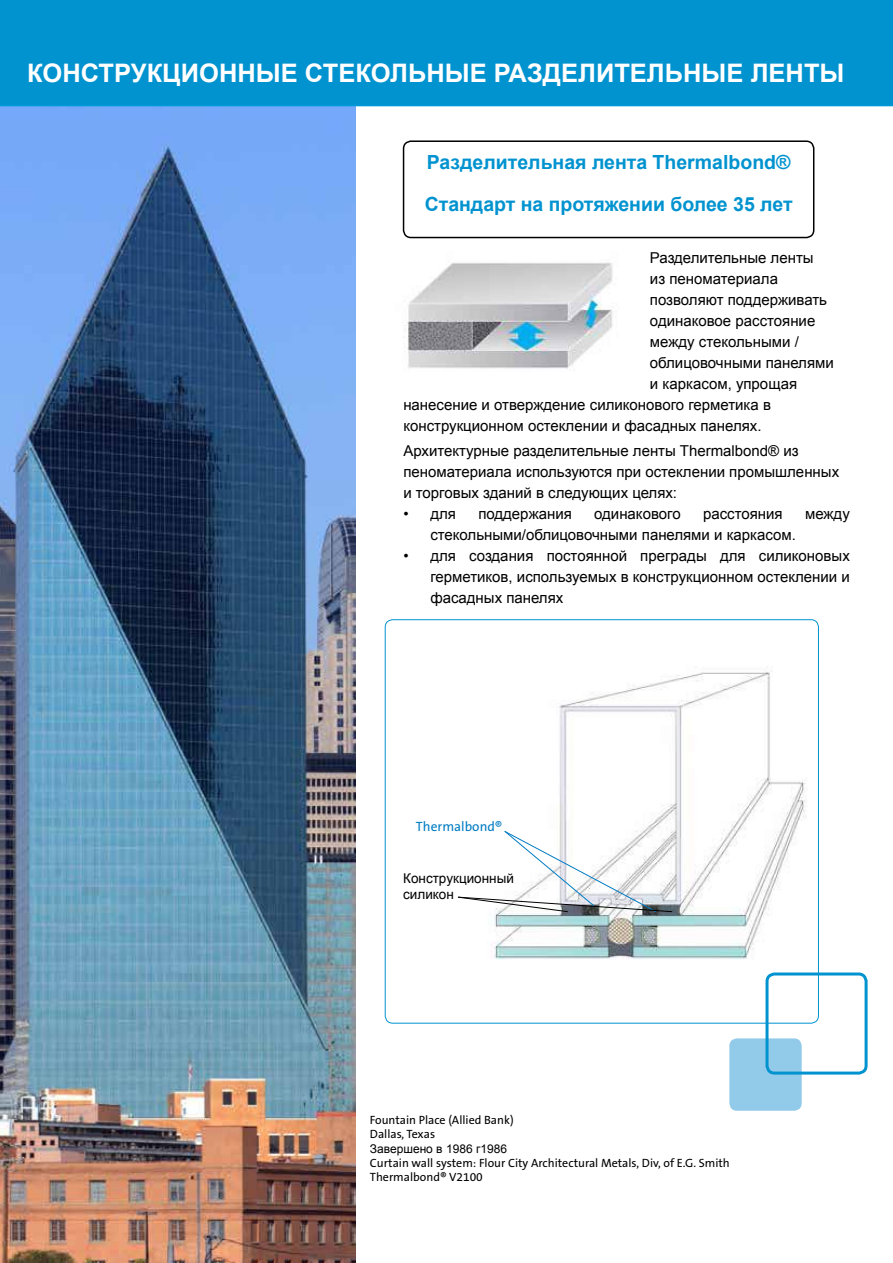
<style>
.page{position:relative;width:893px;height:1263px;background:#fff}
.page>*{position:absolute;margin:0;border:0;box-sizing:border-box;transform-origin:0 0}
.t1{font:700 25.5px "Arial";color:#fff}
.t2{font:700 19.5px/42px "Arial";color:#0093d0}
.t3{font:15px/21px "Arial";color:#000}
.t4{font:13.5px/16.2px "Arial";color:#000}
.t5{font:13.5px "The Sans B5 Plain";color:#007cc3}
.t6{font:12px/14.4px "The Sans B5 Plain";color:#000}
.t7{font:12px "Arial";color:#000}
</style>
<div class="page">
<img style="left:0;top:106px;width:355px;height:1157px">
<img style="left:404px;top:262px;width:209px;height:109px">
<img style="left:491px;top:670px;width:315px;height:309px">
<svg style="left:458px;top:830px;width:215px;height:83px"></svg>
<div style="left:403px;top:140px;width:411px;height:98px;border:2px solid #000;border-radius:8px"></div>
<div style="left:0;top:0;width:893px;height:106px;background:#0093d0"></div>
<div style="left:729px;top:1038px;width:73px;height:73px;background:#92cae9;border-radius:8px"></div>
<div style="left:765px;top:972px;width:103px;height:102px;border:3px solid #0093d0;border-radius:8px"></div>
<h1 class="t1" style="left:27px;top:56px;width:819px">КОНСТРУКЦИОННЫЕ СТЕКОЛЬНЫЕ РАЗДЕЛИТЕЛЬНЫЕ ЛЕНТЫ</h1>
<h2 class="t2" style="left:425px;top:142px;width:369px">Разделительная лента Thermalbond®<br>Стандарт на протяжении более 35 лет</h2>
<p class="t3" style="left:650px;top:247px;width:165px">Разделительные ленты</p>
<p class="t3" style="left:650px;top:268px;width:130px">из пеноматериала</p>
<p class="t3" style="left:650px;top:289px;width:179px">позволяют поддерживать</p>
<p class="t3" style="left:650px;top:310px;width:167px">одинаковое расстояние</p>
<p class="t3" style="left:650px;top:331px;width:150px">между стекольными /</p>
<p class="t3" style="left:650px;top:352px;width:185px">облицовочными панелями</p>
<p class="t3" style="left:650px;top:373px;width:149px">и каркасом, упрощая</p>
<p class="t3" style="left:403px;top:394px;width:369px">нанесение и отверждение силиконового герметика в</p>
<p class="t3" style="left:403px;top:415px;width:360px">конструкционном остеклении и фасадных панелях.</p>
<p class="t3" style="left:403px;top:440px;width:437px">Архитектурные разделительные ленты Thermalbond® из пеноматериала используются при остеклении промышленных и торговых зданий в следующих целях:</p>
<p class="t3" style="left:403px;top:503px;width:54px">• для</p>
<p class="t3" style="left:478px;top:503px;width:95px">поддержания</p>
<p class="t3" style="left:594px;top:503px;width:88px">одинакового</p>
<p class="t3" style="left:703px;top:503px;width:81px">расстояния</p>
<p class="t3" style="left:805px;top:503px;width:46px">между</p>
<p class="t3" style="left:430px;top:524px;width:367px">стекольными/облицовочными панелями и каркасом.</p>
<p class="t3" style="left:430px;top:545px;width:421px;text-align:justify;text-indent:-27px">• для создания постоянной преграды для силиконовых герметиков, используемых в конструкционном остеклении и фасадных панелях</p>
<p class="t5" style="left:416px;top:820px;width:88px">Thermalbond®</p>
<p class="t4" style="left:403px;top:870px;width:112px">Конструкционный силикон</p>
<p class="t6" style="left:370px;top:1113px;width:145px">Fountain Place (Allied Bank)<br>Dallas, Texas</p>
<p class="t7" style="left:370px;top:1140px;width:139px">Завершено в 1986 г1986</p>
<p class="t6" style="left:370px;top:1156px;width:361px">Curtain wall system: Flour City Architectural Metals, Div, of E.G. Smith<br>Thermalbond® V2100</p>
</div>
